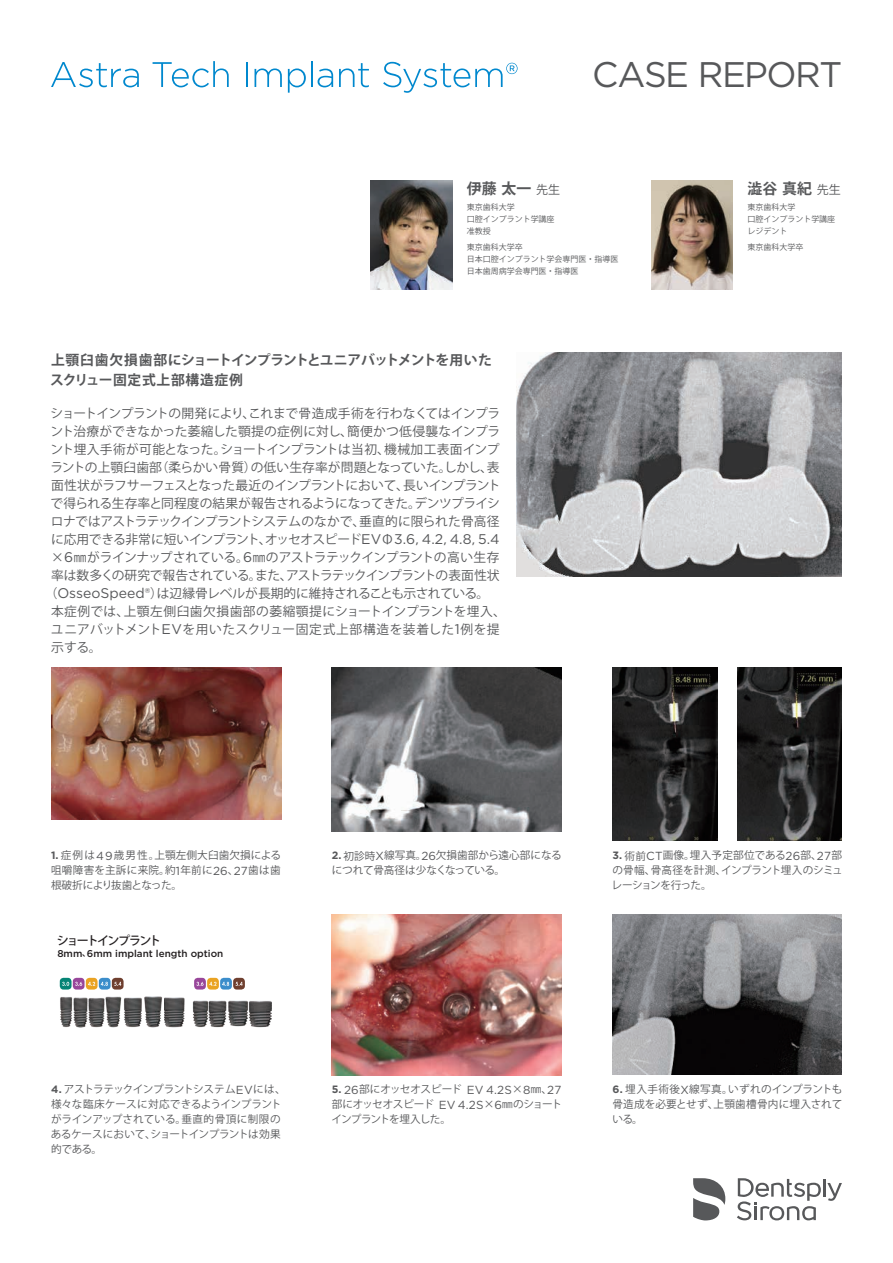
<style>
.page{position:relative;width:893px;height:1263px;background:#fff}
.page>*{position:absolute;margin:0;border:0;box-sizing:border-box;transform-origin:0 0}
.t1{font:35.55px "Gotham";letter-spacing:-.04em;color:#57585a}
.t2{font:700 14.85px "Koz Go Pro";color:#57585a}
.t3{font:700 13.8px/19.5px "Koz Go Pro";letter-spacing:-.02em;color:#57585a}
.t4{font:12.75px "Koz Go Pro";letter-spacing:-.02em;color:#57585a}
.t5{font:12.75px "Koz Go Pro";letter-spacing:-.045em;color:#57585a}
.t6{font:12.75px "Koz Go Pro";letter-spacing:.01em;color:#57585a}
.t7{font:12.75px "Koz Go Pro";letter-spacing:.025em;color:#57585a}
.t8{font:12.75px "Koz Go Pro";letter-spacing:.04em;color:#57585a}
.t9{font:12.75px "Koz Go Pro";letter-spacing:.035em;color:#57585a}
.t10{font:500 12px "Koz Go Pro";letter-spacing:-.14em;color:#231f20}
.t11{font:10.65px/14.9px "Koz Go Pro";letter-spacing:-.005em;color:#57585a;text-align:justify}
.t12{font:10.65px/14.9px "Koz Go Pro";letter-spacing:-.025em;color:#57585a}
.t13{font:500 9.9px "Gotham";color:#231f20}
.t14{font:7.95px/12px "Koz Go Pro";color:#57585a}
.s1{font-weight:400;font-size:12px}
.s2{font-family:"Gotham";font-size:14.1px}
.s3{font-family:"Gotham";font-weight:700}
.s4{font-family:"Gotham";font-size:11.7px}
.s5{font-family:"Koz Go Pro";font-size:9px}
</style>
<div class="page">
<svg style="left:737px;top:1178px;width:105px;height:42px"></svg>
<svg style="left:693px;top:1178px;width:32px;height:42px"></svg>
<svg style="left:51px;top:62px;width:88px;height:25px"></svg>
<svg style="left:153px;top:61px;width:76px;height:26px"></svg>
<hr style="left:246px;top:62px;width:2px;height:25px;background:#0088ce">
<svg style="left:255px;top:68px;width:27px;height:19px"></svg>
<svg style="left:288px;top:68px;width:18px;height:25px"></svg>
<hr style="left:311px;top:61px;width:2px;height:26px;background:#0088ce">
<svg style="left:318px;top:69px;width:15px;height:18px"></svg>
<svg style="left:339px;top:63px;width:30px;height:24px"></svg>
<svg style="left:383px;top:62px;width:135px;height:31px"></svg>
<img style="left:51px;top:668px;width:230px;height:152px">
<div style="left:60px;top:978px;width:12px;height:11px;background:#058475;border-radius:4px"></div>
<svg style="left:62px;top:982px;width:7px;height:4px"></svg>
<div style="left:73px;top:978px;width:12px;height:11px;background:#98469a;border-radius:4px"></div>
<svg style="left:75px;top:982px;width:7px;height:4px"></svg>
<div style="left:86px;top:978px;width:12px;height:11px;background:#eaa323;border-radius:4px"></div>
<svg style="left:88px;top:982px;width:7px;height:4px"></svg>
<div style="left:99px;top:978px;width:12px;height:11px;background:#3b8dcb;border-radius:4px"></div>
<svg style="left:101px;top:982px;width:7px;height:4px"></svg>
<div style="left:112px;top:978px;width:12px;height:11px;background:#6f3f2f;border-radius:4px"></div>
<svg style="left:114px;top:982px;width:7px;height:4px"></svg>
<div style="left:194px;top:978px;width:12px;height:11px;background:#98469a;border-radius:4px"></div>
<div style="left:207px;top:978px;width:12px;height:11px;background:#eaa323;border-radius:4px"></div>
<svg style="left:196px;top:982px;width:20px;height:4px"></svg>
<div style="left:220px;top:978px;width:12px;height:11px;background:#3b8dcb;border-radius:4px"></div>
<svg style="left:222px;top:982px;width:7px;height:4px"></svg>
<div style="left:233px;top:978px;width:12px;height:11px;background:#6f3f2f;border-radius:4px"></div>
<svg style="left:235px;top:982px;width:8px;height:4px"></svg>
<img style="left:106px;top:997px;width:78px;height:30px">
<img style="left:60px;top:997px;width:44px;height:30px">
<img style="left:193px;top:1000px;width:78px;height:27px">
<img style="left:612px;top:668px;width:105px;height:172px">
<img style="left:737px;top:668px;width:105px;height:172px">
<img style="left:612px;top:914px;width:230px;height:161px">
<img style="left:332px;top:668px;width:229px;height:164px">
<img style="left:332px;top:914px;width:229px;height:161px">
<img style="left:516px;top:353px;width:326px;height:223px">
<img style="left:651px;top:181px;width:82px;height:108px">
<img style="left:370px;top:181px;width:82px;height:108px">
<h1 class="t1" style="left:592px;top:52px;width:252px">CASE REPORT</h1>
<p class="t2" style="left:467px;top:179px;width:95px">伊藤太一<span class="s1">先生</span></p>
<p class="t2" style="left:747px;top:179px;width:95px">澁谷真紀<span class="s1">先生</span></p>
<p class="t14" style="left:747px;top:201px;width:89px">東京歯科大学<br>口腔インプラント学講座レジデント</p>
<p class="t14" style="left:747px;top:241px;width:57px">東京歯科大学卒</p>
<p class="t14" style="left:467px;top:201px;width:89px">東京歯科大学<br>口腔インプラント学講座准教授</p>
<p class="t14" style="left:467px;top:241px;width:153px">東京歯科大学卒<br>日本口腔インプラント学会専門医・指導医日本歯周病学会専門医・指導医</p>
<p class="t3" style="left:50px;top:351px;width:443px">上顎臼歯欠損歯部にショートインプラントとユニアバットメントを用いたスクリュー固定式上部構造症例</p>
<p class="t4" style="left:51px;top:405px;width:451px">ショートインプラントの開発により、これまで骨造成手術を行わなくてはインプラ</p>
<p class="t7" style="left:50px;top:423px;width:451px">ント治療ができなかった萎縮した顎提の症例に対し、簡便かつ低侵襲なインプラ</p>
<p class="t4" style="left:50px;top:441px;width:451px">ント埋入手術が可能となった。ショートインプラントは当初、機械加工表面インプ</p>
<p class="t6" style="left:50px;top:459px;width:451px">ラントの上顎臼歯部（柔らかい骨質）の低い生存率が問題となっていた。しかし、表</p>
<p class="t4" style="left:51px;top:477px;width:451px">面性状がラフサーフェスとなった最近のインプラントにおいて、長いインプラント</p>
<p class="t5" style="left:51px;top:495px;width:451px">で得られる生存率と同程度の結果が報告されるようになってきた。デンツプライシ</p>
<p class="t4" style="left:51px;top:513px;width:450px">ロナではアストラテックインプラントシステムのなかで、垂直的に限られた骨高径</p>
<p class="t4" style="left:51px;top:531px;width:450px">に応用できる非常に短いインプラント、オッセオスピード<span class="s2">EV</span>Φ<span class="s2">3.6</span>，<span class="s2">4.2</span>，<span class="s2">4.8</span>，<span class="s2">5.4</span></p>
<p class="t4" style="left:51px;top:549px;width:450px">×<span class="s2">6</span>㎜がラインナップされている。<span class="s2">6</span>㎜のアストラテックインプラントの高い生存</p>
<p class="t5" style="left:51px;top:567px;width:450px">率は数多くの研究で報告されている。また、アストラテックインプラントの表面性状</p>
<p class="t4" style="left:45px;top:585px;width:446px">（<span class="s2">OsseoSpeed®</span>）は辺縁骨レベルが長期的に維持されることも示されている。</p>
<p class="t8" style="left:51px;top:603px;width:456px">本症例では、上顎左側臼歯欠損歯部の萎縮顎提にショートインプラントを埋入、</p>
<p class="t9" style="left:51px;top:621px;width:450px">ユニアバットメント<span class="s2">EV</span>を用いたスクリュー固定式上部構造を装着した<span class="s2">1</span>例を提</p>
<p class="t4" style="left:51px;top:639px;width:52px">示する。</p>
<p class="t11" style="left:51px;top:848px;width:231px"><span class="s3">1.</span> 症例は<span class="s4">49</span>歳男性。上顎左側大臼歯欠損による咀嚼障害を主訴に来院。約<span class="s4">1</span>年前に<span class="s4">26</span>、<span class="s4">27</span>歯は歯根破折により抜歯となった。</p>
<p class="t10" style="left:57px;top:933px;width:106px">ショートインプラント</p>
<p class="t13" style="left:57px;top:946px;width:167px">8mm<span class="s5">、</span>6mm implant length option</p>
<p class="t12" style="left:51px;top:1082px;width:236px"><span class="s3">4.</span> アストラテックインプラントシステム<span class="s4">EV</span>には、様々な臨床ケースに対応できるようインプラントがラインアップされている。垂直的骨頂に制限のあるケースにおいて、ショートインプラントは効果的である。</p>
<p class="t11" style="left:332px;top:848px;width:232px"><span class="s3">2.</span> 初診時<span class="s4">X</span>線写真。<span class="s4">26</span>欠損歯部から遠心部になるにつれて骨高径は少なくなっている。</p>
<p class="t11" style="left:331px;top:1082px;width:232px"><span class="s3">5.</span> <span class="s4">26</span>部にオッセオスピード <span class="s4">EV 4.2S</span>×<span class="s4">8</span>㎜、<span class="s4">27</span>部にオッセオスピード <span class="s4">EV 4.2S</span>×<span class="s4">6</span>㎜のショートインプラントを埋入した。</p>
<p class="t11" style="left:612px;top:848px;width:233px"><span class="s3">3.</span> 術前<span class="s4">CT</span>画像。埋入予定部位である<span class="s4">26</span>部、<span class="s4">27</span>部の骨幅、骨高径を計測、インプラント埋入のシミュレーションを行った。</p>
<p class="t11" style="left:612px;top:1082px;width:232px"><span class="s3">6.</span> 埋入手術後<span class="s4">X</span>線写真。いずれのインプラントも骨造成を必要とせず、上顎歯槽骨内に埋入されている。</p>
</div>
